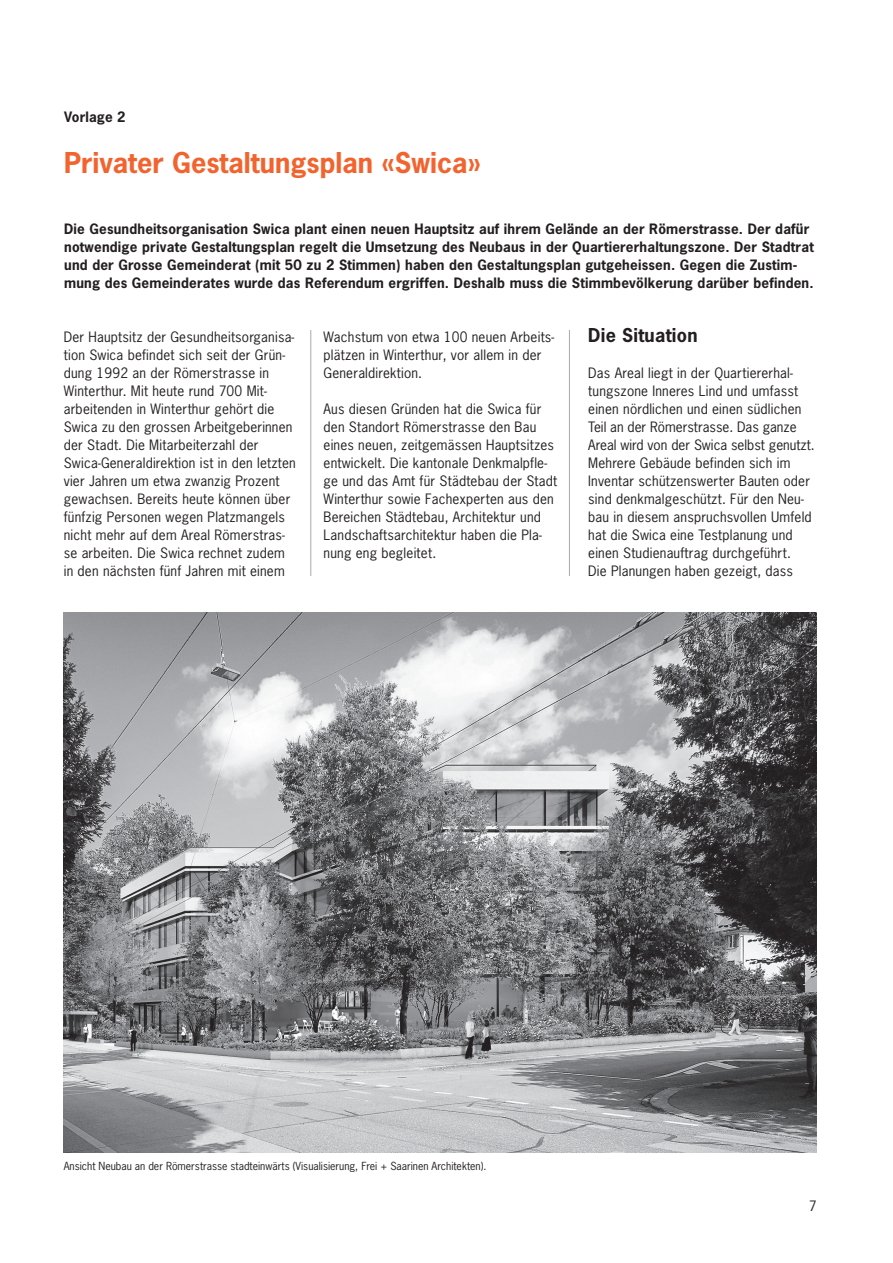
<style>
.page{position:relative;width:893px;height:1263px;background:#fff}
.page>*{position:absolute;margin:0;border:0;box-sizing:border-box;transform-origin:0 0}
.t1{font:700 27px "News Gothic Std";color:#f2642f}
.t2{font:700 18px "News Gothic Std";letter-spacing:.015em;color:#231f20}
.t3{font:13.5px/18px "News Gothic Std";letter-spacing:.015em;color:#231f20}
.t4{font:700 13.5px/18px "News Gothic Std";letter-spacing:.015em;color:#231f20}
.t5{font:10.5px "News Gothic Std";color:#231f20}
</style>
<div class="page">
<img style="left:64px;top:612px;width:752px;height:540px">
<hr style="left:310px;top:330px;width:1px;height:246px;background:#a8a9ad">
<hr style="left:569px;top:330px;width:1px;height:246px;background:#a8a9ad">
<p class="t4" style="left:64px;top:108px;width:63px">Vorlage 2</p>
<h1 class="t1" style="left:64px;top:145px;width:418px">Privater Gestaltungsplan «Swica»</h1>
<p class="t4" style="left:64px;top:220px;width:751px">Die Gesundheitsorganisation Swica plant einen neuen Hauptsitz auf ihrem Gelände an der Römerstrasse. Der dafür notwendige private Gestaltungsplan regelt die Umsetzung des Neubaus in der Quartiererhaltungszone. Der Stadtrat und der Grosse Gemeinderat (mit 50 zu 2 Stimmen) haben den Gestaltungsplan gutgeheissen. Gegen die Zustim&shy;mung des Gemeinderates wurde das Referendum ergriffen. Deshalb muss die Stimmbevölkerung darüber befinden.</p>
<p class="t3" style="left:64px;top:328px;width:234px">Der Hauptsitz der Gesundheitsorganisa&shy;tion Swica befindet sich seit der Grün&shy;dung 1992 an der Römerstrasse in Winterthur. Mit heute rund 700 Mit&shy;arbeitenden in Winterthur gehört die Swica zu den grossen Arbeitgeberinnen der Stadt. Die Mitarbeiterzahl der Swica-Generaldirektion ist in den letzten vier Jahren um etwa zwanzig Prozent gewachsen. Bereits heute können über fünfzig Personen wegen Platzmangels nicht mehr auf dem Areal Römerstras&shy;se arbeiten. Die Swica rechnet zudem in den nächsten fünf Jahren mit einem</p>
<p class="t3" style="left:324px;top:328px;width:232px">Wachstum von etwa 100 neuen Arbeits&shy;plätzen in Winterthur, vor allem in der<br>Generaldirektion.</p>
<p class="t3" style="left:324px;top:400px;width:235px">Aus diesen Gründen hat die Swica für den Standort Römerstrasse den Bau eines neuen, zeitgemässen Hauptsitzes entwickelt. Die kantonale Denkmalpfle&shy;ge und das Amt für Städtebau der Stadt Winterthur sowie Fachexperten aus den Bereichen Städtebau, Architektur und Landschaftsarchitektur haben die Pla&shy;nung eng begleitet.</p>
<h2 class="t2" style="left:588px;top:323px;width:111px">Die Situation</h2>
<p class="t3" style="left:588px;top:364px;width:228px">Das Areal liegt in der Quartiererhal&shy;tungszone Inneres Lind und umfasst einen nördlichen und einen südlichen Teil an der Römerstrasse. Das ganze Areal wird von der Swica selbst genutzt.<br>Mehrere Gebäude befinden sich im Inventar schützenswerter Bauten oder sind denkmalgeschützt. Für den Neu&shy;bau in diesem anspruchsvollen Umfeld hat die Swica eine Testplanung und einen Studienauftrag durchgeführt.<br>Die Planungen haben gezeigt, dass</p>
<p class="t5" style="left:64px;top:1159px;width:424px">Ansicht Neubau an der Römerstrasse stadteinwärts (Visualisierung, Frei + Saarinen Architekten).</p>
<p class="t3" style="left:809px;top:1197px;width:9px">7</p>
</div>
